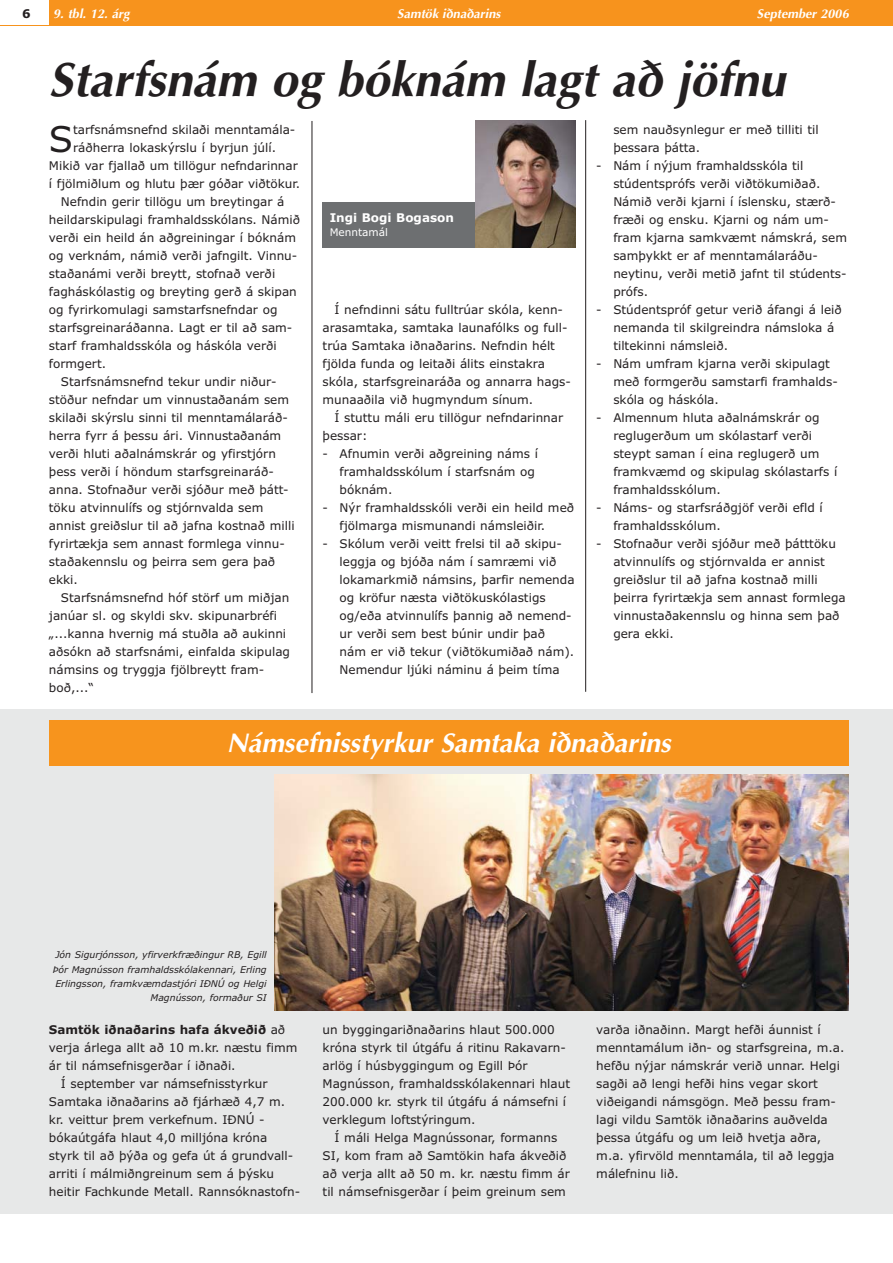
<style>
.page{position:relative;width:893px;height:1263px;background:#fff}
.page>*{position:absolute;margin:0;border:0;box-sizing:border-box;transform-origin:0 0}
.t1{font:italic 700 48px "Optima";color:#231f20}
.t2{font:35.55px "Verdana";color:#231f20}
.t3{font:italic 700 27px "Optima";color:#fff}
.t4{font:italic 700 12.75px "Optima";color:#fff}
.t5{font:12px/18px "Verdana";color:#231f20}
.t6{font:700 12px "Verdana";color:#231f20}
.t7{font:700 12px "Verdana";color:#fff}
.t8{font:10.5px "Verdana";color:#fff}
.t9{font:italic 9.3px/14.2px "Verdana";color:#231f20;text-align:right}
.s1{font-weight:400}
</style>
<div class="page">
<div style="left:0;top:709px;width:892px;height:505px;background:#e7e8e8"></div>
<hr style="left:312px;top:121px;width:1px;height:572px;background:#231f20">
<hr style="left:585px;top:120px;width:1px;height:572px;background:#231f20">
<div style="left:0;top:0;width:892px;height:26px;background:#f7931d"></div>
<div style="left:0;top:0;width:49px;height:25px;background:#fff"></div>
<div style="left:49px;top:720px;width:799px;height:45px;background:#f7941d"></div>
<img style="left:274px;top:775px;width:574px;height:236px">
<div style="left:322px;top:202px;width:253px;height:46px;background:#6d6f71"></div>
<img style="left:475px;top:120px;width:100px;height:128px">
<p class="t6" style="left:22px;top:9px;width:10px">6</p>
<p class="t4" style="left:53px;top:8px;width:78px">9. tbl. 12. árg</p>
<p class="t4" style="left:397px;top:8px;width:105px">Samtök iðnaðarins</p>
<p class="t4" style="left:757px;top:8px;width:93px">September 2006</p>
<h1 class="t1" style="left:49px;top:60px;width:737px">Starfsnám og bóknám lagt að jöfnu</h1>
<h2 class="t2" style="left:49px;top:125px;width:26px">S</h2>
<p class="t5" style="left:73px;top:121px;width:224px">tarfsnámsnefnd skilaði menntamála-</p>
<p class="t5" style="left:73px;top:139px;width:204px">ráðherra lokaskýrslu í byrjun júlí.</p>
<p class="t5" style="left:49px;top:157px;width:250px">Mikið var fjallað um tillögur nefndarinnar</p>
<p class="t5" style="left:49px;top:175px;width:253px">í fjölmiðlum og hlutu þær góðar viðtökur.</p>
<p class="t5" style="left:61px;top:193px;width:225px">Nefndin gerir tillögu um breytingar á</p>
<p class="t5" style="left:49px;top:211px;width:253px">heildarskipulagi framhaldsskólans. Námið</p>
<p class="t5" style="left:49px;top:229px;width:248px">verði ein heild án aðgreiningar í bóknám</p>
<p class="t5" style="left:49px;top:247px;width:250px">og verknám, námið verði jafngilt. Vinnu-</p>
<p class="t5" style="left:49px;top:265px;width:228px">staðanámi verði breytt, stofnað verði</p>
<p class="t5" style="left:49px;top:283px;width:249px">fagháskólastig og breyting gerð á skipan</p>
<p class="t5" style="left:49px;top:301px;width:230px">og fyrirkomulagi samstarfsnefndar og</p>
<p class="t5" style="left:49px;top:319px;width:245px">starfsgreinaráðanna. Lagt er til að sam-</p>
<p class="t5" style="left:49px;top:337px;width:229px">starf framhaldsskóla og háskóla verði</p>
<p class="t5" style="left:49px;top:355px;width:59px">formgert.</p>
<p class="t5" style="left:61px;top:373px;width:217px">Starfsnámsnefnd tekur undir niður-</p>
<p class="t5" style="left:49px;top:391px;width:242px">stöður nefndar um vinnustaðanám sem</p>
<p class="t5" style="left:49px;top:409px;width:240px">skilaði skýrslu sinni til menntamálaráð-</p>
<p class="t5" style="left:49px;top:427px;width:234px">herra fyrr á þessu ári. Vinnustaðanám</p>
<p class="t5" style="left:49px;top:445px;width:228px">verði hluti aðalnámskrár og yfirstjórn</p>
<p class="t5" style="left:49px;top:463px;width:226px">þess verði í höndum starfsgreinaráð-</p>
<p class="t5" style="left:49px;top:481px;width:241px">anna. Stofnaður verði sjóður með þátt-</p>
<p class="t5" style="left:49px;top:499px;width:216px">töku atvinnulífs og stjórnvalda sem</p>
<p class="t5" style="left:49px;top:517px;width:247px">annist greiðslur til að jafna kostnað milli</p>
<p class="t5" style="left:49px;top:535px;width:237px">fyrirtækja sem annast formlega vinnu-</p>
<p class="t5" style="left:49px;top:553px;width:228px">staðakennslu og þeirra sem gera það</p>
<p class="t5" style="left:49px;top:571px;width:31px">ekki.</p>
<p class="t5" style="left:61px;top:589px;width:230px">Starfsnámsnefnd hóf störf um miðjan</p>
<p class="t5" style="left:49px;top:607px;width:229px">janúar sl. og skyldi skv. skipunarbréfi</p>
<p class="t5" style="left:49px;top:625px;width:239px">„...kanna hvernig má stuðla að aukinni</p>
<p class="t5" style="left:49px;top:643px;width:243px">aðsókn að starfsnámi, einfalda skipulag</p>
<p class="t5" style="left:49px;top:661px;width:217px">námsins og tryggja fjölbreytt fram-</p>
<p class="t5" style="left:49px;top:679px;width:47px">boð,...“</p>
<p class="t7" style="left:330px;top:213px;width:126px">Ingi Bogi Bogason</p>
<p class="t8" style="left:330px;top:228px;width:60px">Menntamál</p>
<p class="t5" style="left:322px;top:301px;width:250px;text-indent:12px">Í nefndinni sátu fulltrúar skóla, kenn&shy;arasamtaka, samtaka launafólks og full&shy;trúa Samtaka iðnaðarins. Nefndin hélt fjölda funda og leitaði álits einstakra skóla, starfsgreinaráða og annarra hags&shy;munaaðila við hugmyndum sínum.</p>
<p class="t5" style="left:322px;top:409px;width:242px;text-indent:12px">Í stuttu máli eru tillögur nefndarinnar þessar:</p>
<p class="t5" style="left:339px;top:445px;width:200px;text-indent:-17px">- Afnumin verði aðgreining náms í framhaldsskólum í starfsnám og bóknám.</p>
<p class="t5" style="left:339px;top:499px;width:236px;text-indent:-17px">- Nýr framhaldsskóli verði ein heild með fjölmarga mismunandi námsleiðir.</p>
<p class="t5" style="left:339px;top:535px;width:236px;text-indent:-17px">- Skólum verði veitt frelsi til að skipu&shy;leggja og bjóða nám í samræmi við lokamarkmið námsins, þarfir nemenda og kröfur næsta viðtökuskólastigs og/eða atvinnulífs þannig að nemend&shy;ur verði sem best búnir undir það nám er við tekur (viðtökumiðað nám).<br>Nemendur ljúki náminu á þeim tíma</p>
<p class="t5" style="left:613px;top:121px;width:207px">sem nauðsynlegur er með tilliti til þessara þátta.</p>
<p class="t5" style="left:613px;top:157px;width:235px;text-indent:-17px">- Nám í nýjum framhaldsskóla til stúdentsprófs verði viðtökumiðað.<br>Námið verði kjarni í íslensku, stærð&shy;fræði og ensku. Kjarni og nám um&shy;fram kjarna samkvæmt námskrá, sem samþykkt er af menntamálaráðu&shy;neytinu, verði metið jafnt til stúdents&shy;prófs.</p>
<p class="t5" style="left:613px;top:301px;width:230px;text-indent:-17px">- Stúdentspróf getur verið áfangi á leið nemanda til skilgreindra námsloka á tiltekinni námsleið.</p>
<p class="t5" style="left:613px;top:355px;width:226px;text-indent:-17px">- Nám umfram kjarna verði skipulagt með formgerðu samstarfi framhalds&shy;skóla og háskóla.</p>
<p class="t5" style="left:613px;top:409px;width:225px;text-indent:-17px">- Almennum hluta aðalnámskrár og reglugerðum um skólastarf verði steypt saman í eina reglugerð um framkvæmd og skipulag skólastarfs í framhaldsskólum.</p>
<p class="t5" style="left:613px;top:499px;width:211px;text-indent:-17px">- Náms- og starfsráðgjöf verði efld í framhaldsskólum.</p>
<p class="t5" style="left:613px;top:535px;width:234px;text-indent:-17px">- Stofnaður verði sjóður með þátttöku atvinnulífs og stjórnvalda er annist greiðslur til að jafna kostnað milli þeirra fyrirtækja sem annast formlega vinnustaðakennslu og hinna sem það gera ekki.</p>
<h3 class="t3" style="left:227px;top:731px;width:445px">Námsefnisstyrkur Samtaka iðnaðarins</h3>
<p class="t9" style="left:53px;top:949px;width:215px">Jón Sigurjónsson, yfirverkfræðingur RB, Egill Þór Magnússon framhaldsskólakennari, Erling Erlingsson, framkvæmdastjóri IÐNÚ og Helgi Magnússon, formaður SI</p>
<p class="t6" style="left:49px;top:1025px;width:238px">Samtök iðnaðarins hafa ákveðið <span class="s1">að</span></p>
<p class="t5" style="left:49px;top:1039px;width:250px">verja árlega allt að 10 m.kr. næstu fimm</p>
<p class="t5" style="left:49px;top:1057px;width:188px">ár til námsefnisgerðar í iðnaði.</p>
<p class="t5" style="left:61px;top:1075px;width:208px">Í september var námsefnisstyrkur</p>
<p class="t5" style="left:49px;top:1093px;width:238px">Samtaka iðnaðarins að fjárhæð 4,7 m.</p>
<p class="t5" style="left:49px;top:1111px;width:217px">kr. veittur þrem verkefnum. IÐNÚ -</p>
<p class="t5" style="left:49px;top:1129px;width:220px">bókaútgáfa hlaut 4,0 milljóna króna</p>
<p class="t5" style="left:49px;top:1147px;width:246px">styrk til að þýða og gefa út á grundvall-</p>
<p class="t5" style="left:49px;top:1165px;width:227px">arriti í málmiðngreinum sem á þýsku</p>
<p class="t5" style="left:49px;top:1183px;width:253px">heitir Fachkunde Metall. Rannsóknastofn-</p>
<p class="t5" style="left:322px;top:1021px;width:249px">un byggingariðnaðarins hlaut 500.000 króna styrk til útgáfu á ritinu Rakavarn&shy;arlög í húsbyggingum og Egill Þór Magnússon, framhaldsskólakennari hlaut 200.000 kr. styrk til útgáfu á námsefni í verklegum loftstýringum.</p>
<p class="t5" style="left:322px;top:1129px;width:249px;text-align:center">Í máli Helga Magnússonar, formanns<br>SI, kom fram að Samtökin hafa ákveðið að verja allt að 50 m. kr. næstu fimm ár til námsefnisgerðar í þeim greinum sem</p>
<p class="t5" style="left:596px;top:1021px;width:250px">varða iðnaðinn. Margt hefði áunnist í menntamálum iðn- og starfsgreina, m.a. hefðu nýjar námskrár verið unnar. Helgi sagði að lengi hefði hins vegar skort viðeigandi námsgögn. Með þessu fram&shy;lagi vildu Samtök iðnaðarins auðvelda þessa útgáfu og um leið hvetja aðra, m.a. yfirvöld menntamála, til að leggja málefninu lið.</p>
</div>
